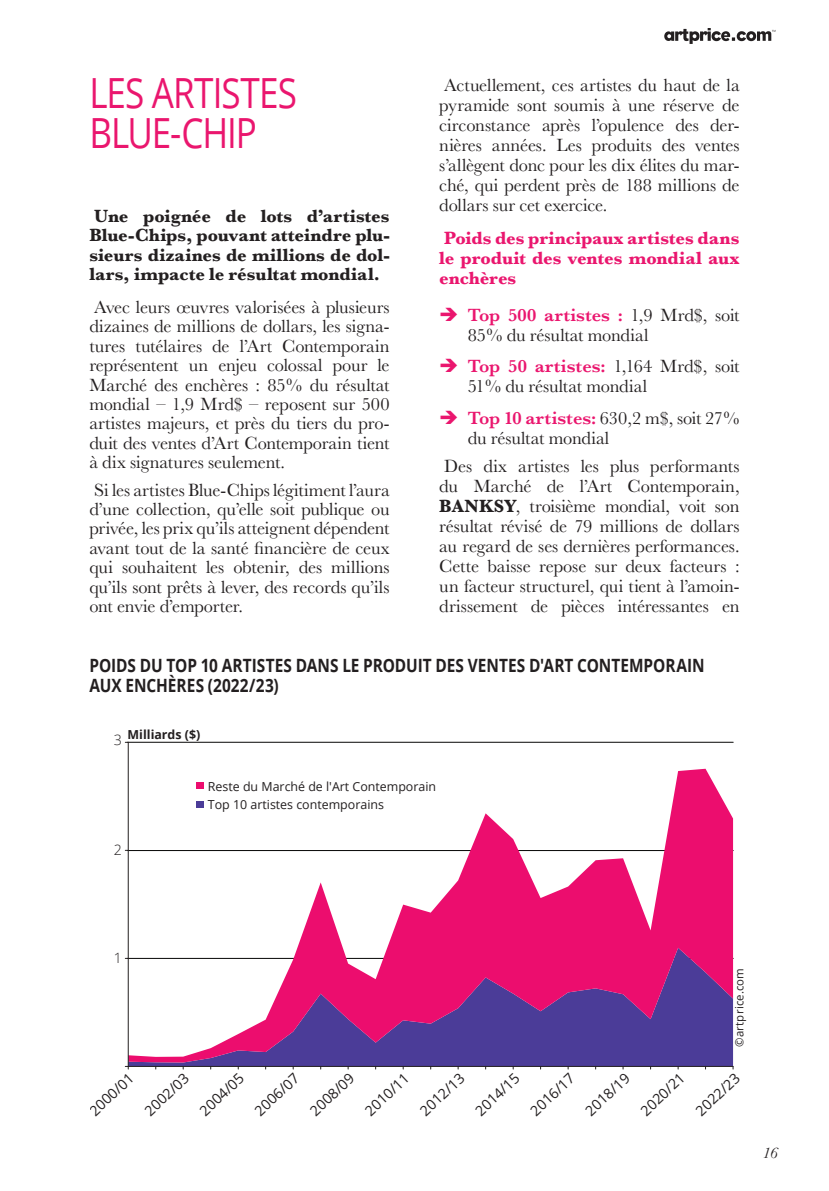
<style>
.page{position:relative;width:829px;height:1191px;background:#fff}
.page>*{position:absolute;margin:0;border:0;box-sizing:border-box;transform-origin:0 0}
.Gros_titre{font:41.65px/40.4px "Open Sans";letter-spacing:-.03em;color:#ea166e;scale:.84 1}
.Labeur{font:18.38px/19.9px "Baskerville";letter-spacing:-.005em;color:#231f20;text-align:justify}
.Labeur-2{font:700 18.38px/19.4px "Baskerville";color:#231f20;text-align:justify}
.Labeur-3{font:700 18.38px/19.9px "Baskerville";color:#ea166e;text-align:justify}
.titres_graphs{font:700 18.2px/19.2px "Open Sans";color:#231f20;scale:.84 1}
.t1{font:italic 15.75px "Baskerville";color:#231f20}
.t2{font:14.35px "Open Sans";color:#231f20}
.t3{font:300 14.17px "Open Sans";color:#231f20}
.t4{font:12.42px/18.4px "Open Sans";color:#231f20}
.t5{font:700 12.42px "Open Sans";color:#231f20}
.Labeur-4{font:11.38px "Open Sans";letter-spacing:.015em;color:#231f20}
.s1{color:#ea166e}
.s2{font-weight:600;color:#ea166e}
.s3{font-weight:700}
</style>
<div class="page">
<svg style="left:664px;top:28px;width:111px;height:16px"></svg>
<hr style="left:127px;top:742px;width:606px;height:1px;background:#050504">
<svg style="left:129px;top:1062px;width:604px;height:4px;background:#4b3b95"></svg>
<svg style="left:129px;top:768px;width:604px;height:294px"></svg>
<hr style="left:128px;top:742px;width:1px;height:324px;background:#231f20">
<hr style="left:128px;top:1066px;width:605px;height:1px;background:#231f20">
<div style="left:196px;top:782px;width:8px;height:7px;background:#ec0d6e"></div>
<div style="left:196px;top:801px;width:8px;height:6px;background:#4b3c98"></div>
<p class="Gros_titre" style="left:89px;top:71px;width:249px">LES ARTISTES<br>BLUE-CHIP</p>
<p class="Labeur-2" style="left:89px;top:206px;width:302px">Une poignée de lots d’artistes Blue-Chips, pouvant atteindre plu&shy;sieurs dizaines de millions de dol&shy;lars, impacte le résultat mondial.</p>
<p class="Labeur" style="left:89px;top:297px;width:302px;line-height:19.4px">Avec leurs œuvres valorisées à plusieurs dizaines de millions de dollars, les signa&shy;tures tutélaires de l’Art Contemporain représentent un enjeu colossal pour le Marché des enchères : 85% du résultat mondial – 1,9 Mrd$ – reposent sur 500 artistes majeurs, et près du tiers du pro&shy;duit des ventes d’Art Contemporain tient à dix signatures seulement.</p>
<p class="Labeur" style="left:89px;top:480px;width:302px;line-height:19.4px">Si les artistes Blue-Chips légitiment l’aura d’une collection, qu’elle soit publique ou privée, les prix qu’ils atteignent dépendent avant tout de la santé financière de ceux qui souhaitent les obtenir, des millions qu’ils sont prêts à lever, des records qu’ils ont envie d’emporter.</p>
<p class="Labeur" style="left:439px;top:75px;width:302px">Actuellement, ces artistes du haut de la pyramide sont soumis à une réserve de circonstance après l’opulence des der&shy;nières années. Les produits des ventes s’allègent donc pour les dix élites du mar&shy;ché, qui perdent près de 188 millions de dollars sur cet exercice.</p>
<p class="Labeur-3" style="left:439px;top:228px;width:302px">Poids des principaux artistes dans le produit des ventes mondial aux enchères</p>
<p class="Labeur" style="left:467px;top:305px;width:273px;text-indent:-28px"><span class="s1">➔</span> <span class="s2">Top 500 artistes :</span> 1,9 Mrd$, soit<br>85% du résultat mondial</p>
<p class="Labeur" style="left:467px;top:357px;width:273px;text-indent:-28px"><span class="s1">➔</span> <span class="s2">Top 50 artistes:</span> 1,164 Mrd$, soit<br>51% du résultat mondial</p>
<p class="Labeur" style="left:467px;top:408px;width:273px;text-indent:-28px"><span class="s1">➔</span> <span class="s2">Top 10 artistes:</span> 630,2 m$, soit 27% du résultat mondial</p>
<p class="Labeur" style="left:439px;top:456px;width:302px">Des dix artistes les plus performants du Marché de l’Art Contemporain, <span class="s3">BANKSY</span>, troisième mondial, voit son résultat révisé de 79 millions de dollars au regard de ses dernières performances.<br>Cette baisse repose sur deux facteurs : un facteur structurel, qui tient à l’amoin&shy;drissement de pièces intéressantes en</p>
<p class="titres_graphs" style="left:89px;top:655px;width:734px">POIDS DU TOP 10 ARTISTES DANS LE PRODUIT DES VENTES D'ART CONTEMPORAIN<br>AUX ENCHÈRES (2022/23)</p>
<p class="t5" style="left:128px;top:725px;width:74px">Milliards ($)</p>
<p class="t3" style="left:114px;top:730px;width:10px">3</p>
<p class="t3" style="left:114px;top:839px;width:10px">2</p>
<p class="t4" style="left:208px;top:776px;width:230px">Reste du Marché de l'Art Contemporain<br>Top 10 artistes contemporains</p>
<p class="t3" style="left:114px;top:948px;width:10px">1</p>
<p class="Labeur-4" style="left:731px;top:1047px;width:80px;rotate:-90deg">©artprice.com</p>
<p class="t2" style="left:85px;top:1105px;width:56px;rotate:-43deg">2000/01</p>
<p class="t2" style="left:140px;top:1105px;width:56px;rotate:-43deg">2002/03</p>
<p class="t2" style="left:195px;top:1105px;width:56px;rotate:-43deg">2004/05</p>
<p class="t2" style="left:250px;top:1105px;width:56px;rotate:-43deg">2006/07</p>
<p class="t2" style="left:305px;top:1105px;width:56px;rotate:-43deg">2008/09</p>
<p class="t2" style="left:360px;top:1105px;width:56px;rotate:-43deg">2010/11</p>
<p class="t2" style="left:415px;top:1105px;width:56px;rotate:-43deg">2012/13</p>
<p class="t2" style="left:470px;top:1105px;width:56px;rotate:-43deg">2014/15</p>
<p class="t2" style="left:525px;top:1105px;width:56px;rotate:-43deg">2016/17</p>
<p class="t2" style="left:581px;top:1105px;width:56px;rotate:-43deg">2018/19</p>
<p class="t2" style="left:636px;top:1105px;width:56px;rotate:-43deg">2020/21</p>
<p class="t2" style="left:691px;top:1105px;width:56px;rotate:-43deg">2022/23</p>
<p class="t1" style="left:762px;top:1142px;width:16px">16</p>
</div>
